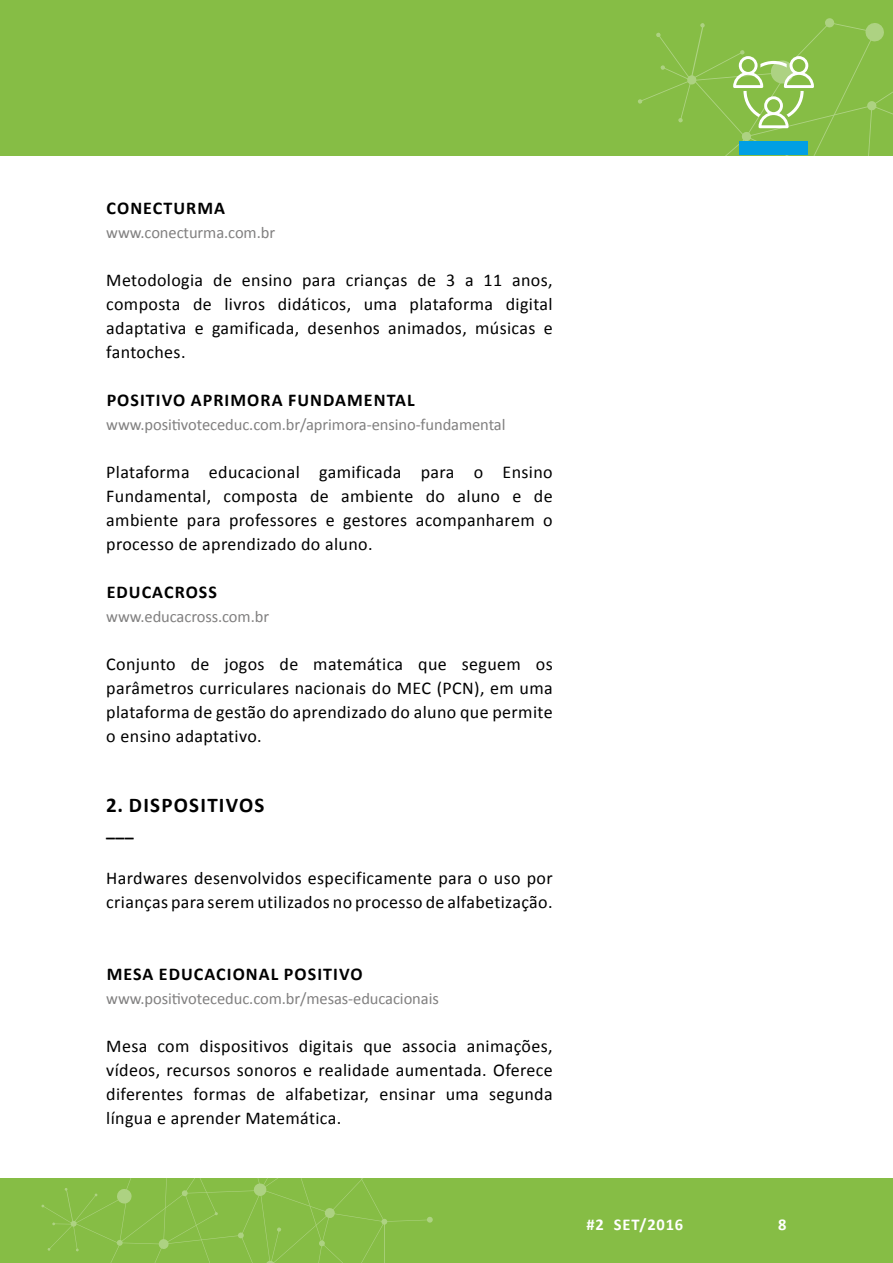
<style>
.page{position:relative;width:893px;height:1263px;background:#fff}
.page>*{position:absolute;margin:0;border:0;box-sizing:border-box;transform-origin:0 0}
.t1{font:700 21px "Calibri";letter-spacing:.06em;color:#000}
.t2{font:18px/24px "Calibri";letter-spacing:.02em;color:#000;text-align:justify}
.t3{font:700 18px "Calibri";letter-spacing:.06em;color:#000}
.t4{font:16.5px "Calibri";letter-spacing:-.005em;color:#818080}
.t5{font:700 16.5px "Calibri";letter-spacing:.05em;color:#fff}
</style>
<div class="page">
<div style="left:0;top:1178px;width:893px;height:85px;background:#86bd45"></div>
<div style="left:0;top:0;width:893px;height:155px;background:#86bd45"></div>
<svg style="left:427px;top:1216px;width:6px;height:7px"></svg>
<svg style="left:41px;top:1178px;width:389px;height:85px"></svg>
<svg style="left:638px;top:18px;width:255px;height:137px"></svg>
<p class="t3" style="left:107px;top:195px;width:120px">CONECTURMA</p>
<p class="t4" style="left:106px;top:221px;width:170px">www.conecturma.com.br</p>
<p class="t2" style="left:106px;top:267px;width:448px">Metodologia de ensino para crianças de 3 a 11 anos, composta de livros didáticos, uma plataforma digital adaptativa e gamificada, desenhos animados, músicas e fantoches.</p>
<p class="t3" style="left:107px;top:387px;width:310px">POSITIVO APRIMORA FUNDAMENTAL</p>
<p class="t4" style="left:106px;top:413px;width:401px">www.positivoteceduc.com.br/aprimora-ensino-fundamental</p>
<p class="t2" style="left:106px;top:459px;width:448px">Plataforma educacional gamificada para o Ensino Fundamental, composta de ambiente do aluno e de ambiente para professores e gestores acompanharem o processo de aprendizado do aluno.</p>
<p class="t3" style="left:107px;top:579px;width:112px">EDUCACROSS</p>
<p class="t4" style="left:106px;top:605px;width:164px">www.educacross.com.br</p>
<p class="t2" style="left:106px;top:651px;width:448px">Conjunto de jogos de matemática que seguem os parâmetros curriculares nacionais do MEC (PCN), em uma plataforma de gestão do aprendizado do aluno que permite o ensino adaptativo.</p>
<p class="t1" style="left:106px;top:790px;width:160px">2. DISPOSITIVOS</p>
<p class="t3" style="left:106px;top:818px;width:29px">___</p>
<p class="t2" style="left:106px;top:866px;width:448px">Hardwares desenvolvidos especificamente para o uso por crianças para serem utilizados no processo de alfabetização.</p>
<p class="t3" style="left:107px;top:962px;width:257px">MESA EDUCACIONAL POSITIVO</p>
<p class="t4" style="left:106px;top:987px;width:334px">www.positivoteceduc.com.br/mesas-educacionais</p>
<p class="t2" style="left:106px;top:1034px;width:448px">Mesa com dispositivos digitais que associa animações, vídeos, recursos sonoros e realidade aumentada. Oferece diferentes formas de alfabetizar, ensinar uma segunda língua e aprender Matemática.</p>
<p class="t5" style="left:586px;top:1213px;width:98px">#2 SET/2016</p>
<p class="t5" style="left:778px;top:1213px;width:10px">8</p>
</div>
